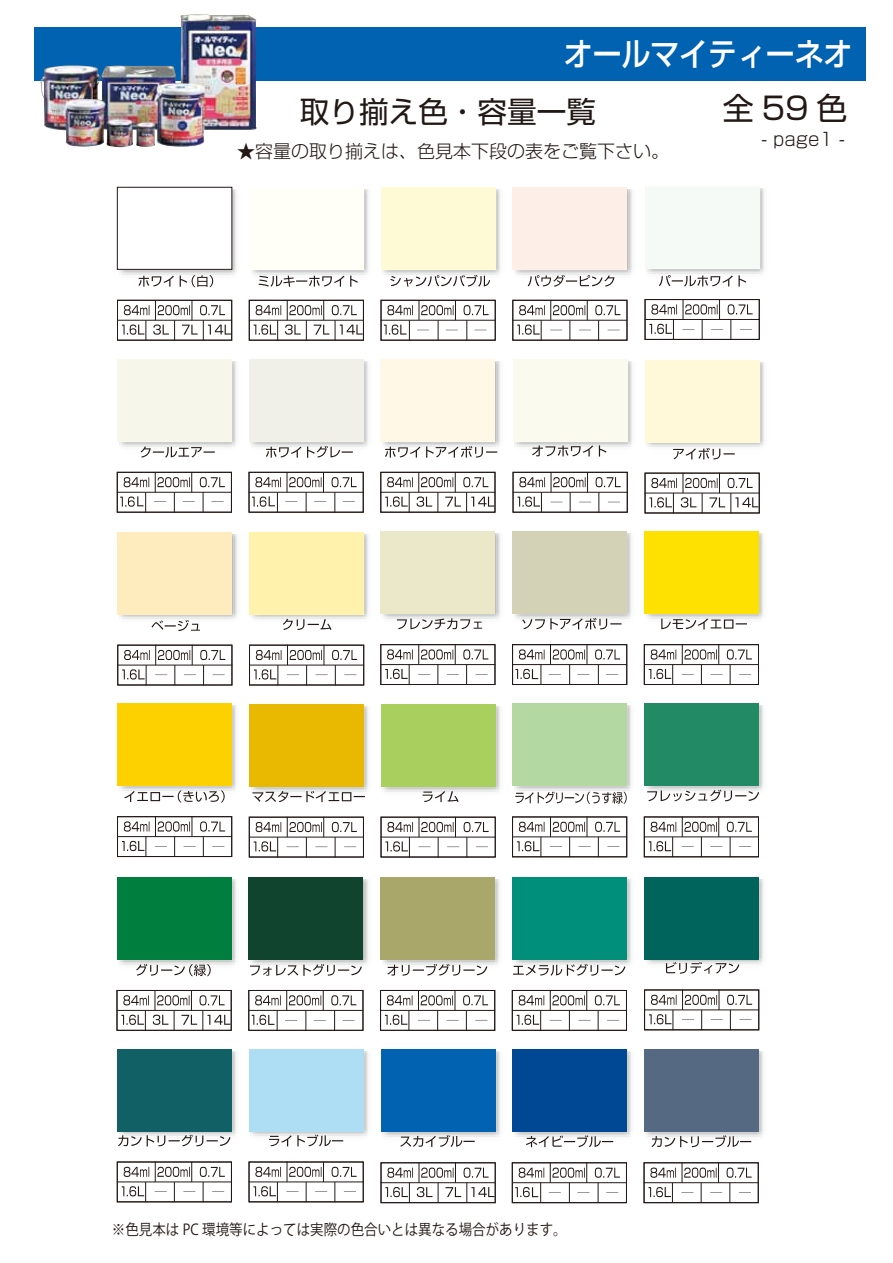
<style>
.page{position:relative;width:893px;height:1263px;background:#fff}
.page>*{position:absolute;margin:0;border:0;box-sizing:border-box;transform-origin:0 0}
.t1{font:500 32.1px "Shin Go Pro";color:#fff;scale:.9 1}
.t2{font:31.05px "Shin Go Pro";color:#221815}
.t3{font:29.55px "Shin Go Pro";color:#221815}
.t4{font:300 18px "Shin Go Pro";color:#221815}
.t5{font:15px "Koz Go Pro";color:#221815;scale:.9 1}
</style>
<div class="page">
<img style="left:383px;top:189px;width:117px;height:86px">
<img style="left:515px;top:189px;width:117px;height:86px">
<img style="left:647px;top:189px;width:117px;height:85px">
<img style="left:119px;top:189px;width:117px;height:86px">
<img style="left:251px;top:189px;width:117px;height:86px">
<img style="left:383px;top:534px;width:117px;height:84px">
<img style="left:646px;top:534px;width:117px;height:85px">
<img style="left:746px;top:362px;width:18px;height:85px">
<img style="left:120px;top:534px;width:117px;height:85px">
<img style="left:251px;top:534px;width:117px;height:84px">
<img style="left:514px;top:534px;width:117px;height:84px">
<img style="left:759px;top:879px;width:4px;height:85px">
<img style="left:747px;top:706px;width:16px;height:85px">
<img style="left:759px;top:1052px;width:4px;height:85px">
<div style="left:645px;top:360px;width:115px;height:82px;background:#fff8d9"></div>
<div style="left:117px;top:187px;width:115px;height:82px;background:#fff"></div>
<div style="left:117px;top:187px;width:115px;height:83px;border:1px solid #221815"></div>
<div style="left:381px;top:187px;width:115px;height:83px;background:#fffad6"></div>
<div style="left:512px;top:187px;width:115px;height:83px;background:#fdeee8"></div>
<div style="left:645px;top:186px;width:115px;height:83px;background:#f6faf6"></div>
<div style="left:117px;top:359px;width:115px;height:83px;background:#f6f6eb"></div>
<div style="left:380px;top:531px;width:115px;height:83px;background:#ebe7c9"></div>
<div style="left:644px;top:531px;width:115px;height:83px;background:#ffe100"></div>
<div style="left:249px;top:187px;width:115px;height:83px;background:#fffef7"></div>
<div style="left:117px;top:532px;width:115px;height:82px;background:#feebbe"></div>
<div style="left:249px;top:532px;width:115px;height:82px;background:#fff2ad"></div>
<div style="left:644px;top:704px;width:115px;height:82px;background:#238a66"></div>
<div style="left:117px;top:703px;width:115px;height:83px;background:#fdd000"></div>
<div style="left:512px;top:531px;width:115px;height:83px;background:#d3d1b6"></div>
<hr style="left:117px;top:320px;width:115px;height:1px;background:#221815">
<svg style="left:122px;top:300px;width:16px;height:40px"></svg>
<div style="left:645px;top:299px;width:115px;height:41px;border:1px solid #221815"></div>
<hr style="left:645px;top:319px;width:115px;height:1px;background:#221815">
<svg style="left:746px;top:299px;width:7px;height:41px"></svg>
<div style="left:117px;top:472px;width:115px;height:40px;border:1px solid #221815"></div>
<hr style="left:117px;top:492px;width:115px;height:1px;background:#221815">
<div style="left:249px;top:472px;width:115px;height:40px;border:1px solid #221815"></div>
<hr style="left:249px;top:492px;width:115px;height:1px;background:#221815">
<div style="left:380px;top:472px;width:115px;height:40px;border:1px solid #221815"></div>
<hr style="left:380px;top:492px;width:115px;height:1px;background:#221815">
<svg style="left:385px;top:472px;width:109px;height:40px"></svg>
<div style="left:513px;top:472px;width:115px;height:40px;border:1px solid #221815"></div>
<hr style="left:513px;top:492px;width:115px;height:1px;background:#221815">
<svg style="left:517px;top:472px;width:104px;height:40px"></svg>
<div style="left:645px;top:473px;width:115px;height:40px;border:1px solid #221815"></div>
<hr style="left:645px;top:493px;width:115px;height:1px;background:#221815">
<svg style="left:649px;top:473px;width:109px;height:40px"></svg>
<hr style="left:117px;top:665px;width:115px;height:1px;background:#221815">
<div style="left:644px;top:644px;width:115px;height:41px;border:1px solid #221815"></div>
<hr style="left:644px;top:664px;width:115px;height:1px;background:#221815">
<svg style="left:747px;top:644px;width:5px;height:41px"></svg>
<hr style="left:117px;top:836px;width:115px;height:1px;background:#221815">
<hr style="left:117px;top:1010px;width:115px;height:1px;background:#221815">
<div style="left:117px;top:1162px;width:115px;height:40px;border:1px solid #221815"></div>
<hr style="left:117px;top:1181px;width:115px;height:1px;background:#221815">
<svg style="left:122px;top:1162px;width:103px;height:40px"></svg>
<div style="left:249px;top:1162px;width:115px;height:40px;border:1px solid #221815"></div>
<hr style="left:249px;top:1181px;width:115px;height:1px;background:#221815">
<svg style="left:253px;top:1162px;width:104px;height:40px"></svg>
<div style="left:381px;top:1162px;width:115px;height:41px;border:1px solid #221815"></div>
<hr style="left:381px;top:1182px;width:115px;height:1px;background:#221815">
<svg style="left:385px;top:1162px;width:109px;height:41px"></svg>
<div style="left:512px;top:1162px;width:115px;height:41px;border:1px solid #221815"></div>
<hr style="left:512px;top:1182px;width:115px;height:1px;background:#221815">
<div style="left:644px;top:1162px;width:115px;height:41px;border:1px solid #221815"></div>
<hr style="left:644px;top:1182px;width:115px;height:1px;background:#221815">
<svg style="left:648px;top:1162px;width:104px;height:41px"></svg>
<svg style="left:138px;top:275px;width:608px;height:183px"></svg>
<svg style="left:673px;top:448px;width:62px;height:11px"></svg>
<svg style="left:124px;top:618px;width:623px;height:172px"></svg>
<svg style="left:118px;top:790px;width:641px;height:356px"></svg>
<svg style="left:400px;top:1135px;width:351px;height:12px"></svg>
<div style="left:35px;top:27px;width:831px;height:54px;background:#0062b1"></div>
<svg style="left:384px;top:300px;width:105px;height:40px"></svg>
<svg style="left:252px;top:472px;width:105px;height:40px"></svg>
<svg style="left:120px;top:472px;width:105px;height:40px"></svg>
<svg style="left:515px;top:644px;width:105px;height:41px"></svg>
<svg style="left:252px;top:990px;width:104px;height:41px"></svg>
<svg style="left:515px;top:1162px;width:105px;height:41px"></svg>
<img style="left:40px;top:14px;width:216px;height:133px">
<h1 class="t1" style="left:564px;top:27px;width:322px">オールマイティーネオ</h1>
<h2 class="t2" style="left:723px;top:82px;width:126px">全59色</h2>
<h3 class="t3" style="left:300px;top:88px;width:298px">取り揃え色・容量一覧</h3>
<p class="t4" style="left:237px;top:136px;width:433px">★容量の取り揃えは、色見本下段の表をご覧下さい。</p>
<p class="t4" style="left:761px;top:125px;width:85px">- page1 -</p>
<p class="t5" style="left:112px;top:1220px;width:507px">※色見本は PC 環境等によっては実際の色合いとは異なる場合があります。</p>
</div>
